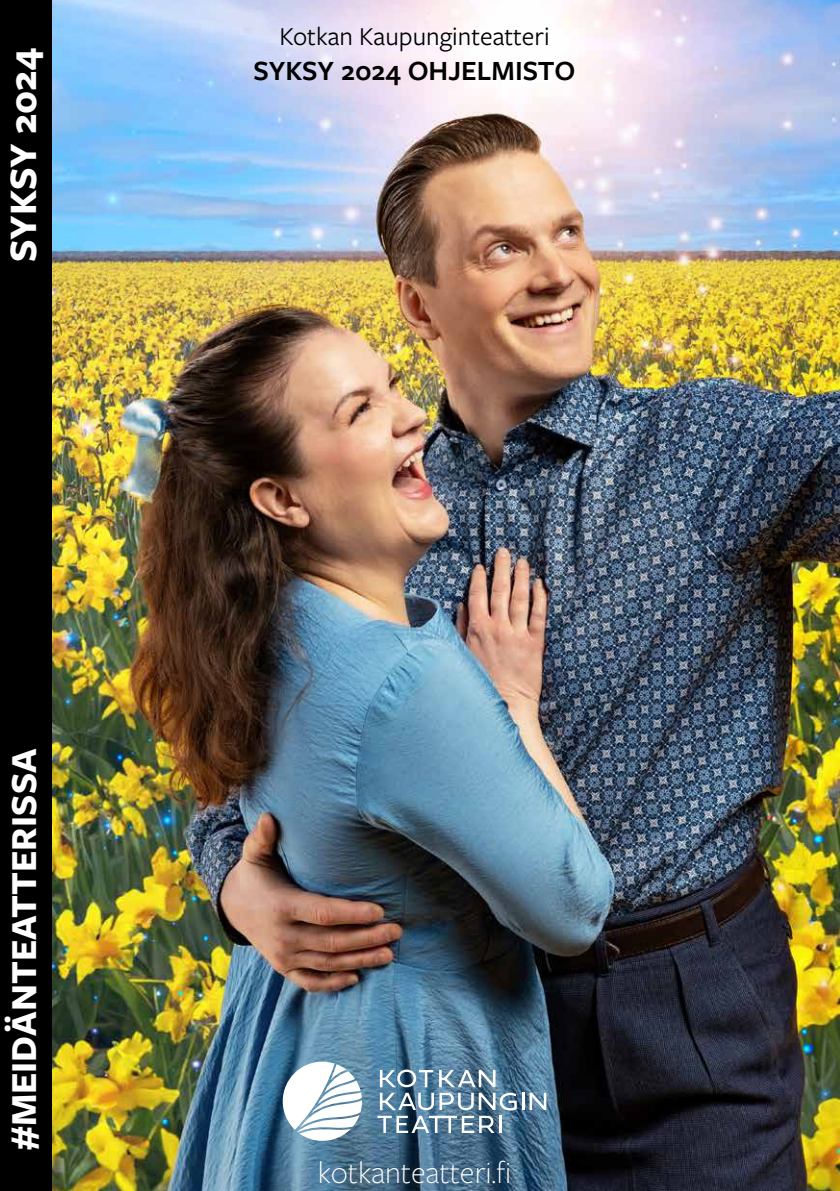
<style>
.page{position:relative;width:840px;height:1191px;background:#fff}
.page>*{position:absolute;margin:0;border:0;box-sizing:border-box;transform-origin:0 0}
.t1{font:700 40.4px "Freight Sans Pro";letter-spacing:-.005em;color:#fff}
.t2{font:700 38px "Freight Sans Pro";color:#fff}
.t3{font:300 32.2px "Freight Sans Pro";color:#fff}
.t4{font:600 28.8px "Freight Sans Pro";color:#000}
.t5{font:26.8px "Freight Sans Pro";color:#000}
</style>
<div class="page">
<img style="left:52px;top:0;width:787px;height:1191px">
<div style="left:0;top:0;width:52px;height:1191px;background:#000"></div>
<hr style="left:521px;top:1092px;width:3px;height:18px;background:#fff">
<svg style="left:529px;top:1092px;width:17px;height:18px"></svg>
<svg style="left:377px;top:1069px;width:139px;height:64px"></svg>
<hr style="left:499px;top:1115px;width:3px;height:18px;background:#fff">
<svg style="left:282px;top:1061px;width:80px;height:79px"></svg>
<h1 class="t1" style="left:-5px;top:262px;width:216px;rotate:-90deg">SYKSY 2024</h1>
<h2 class="t2" style="left:-2px;top:1150px;width:403px;rotate:-90deg">#MEIDÄNTEATTERISSA</h2>
<p class="t5" style="left:279px;top:18px;width:272px">Kotkan Kaupunginteatteri</p>
<p class="t4" style="left:253px;top:51px;width:323px">SYKSY 2024 OHJELMISTO</p>
<p class="t3" style="left:317px;top:1151px;width:195px">kotkanteatteri.fi</p>
</div>
